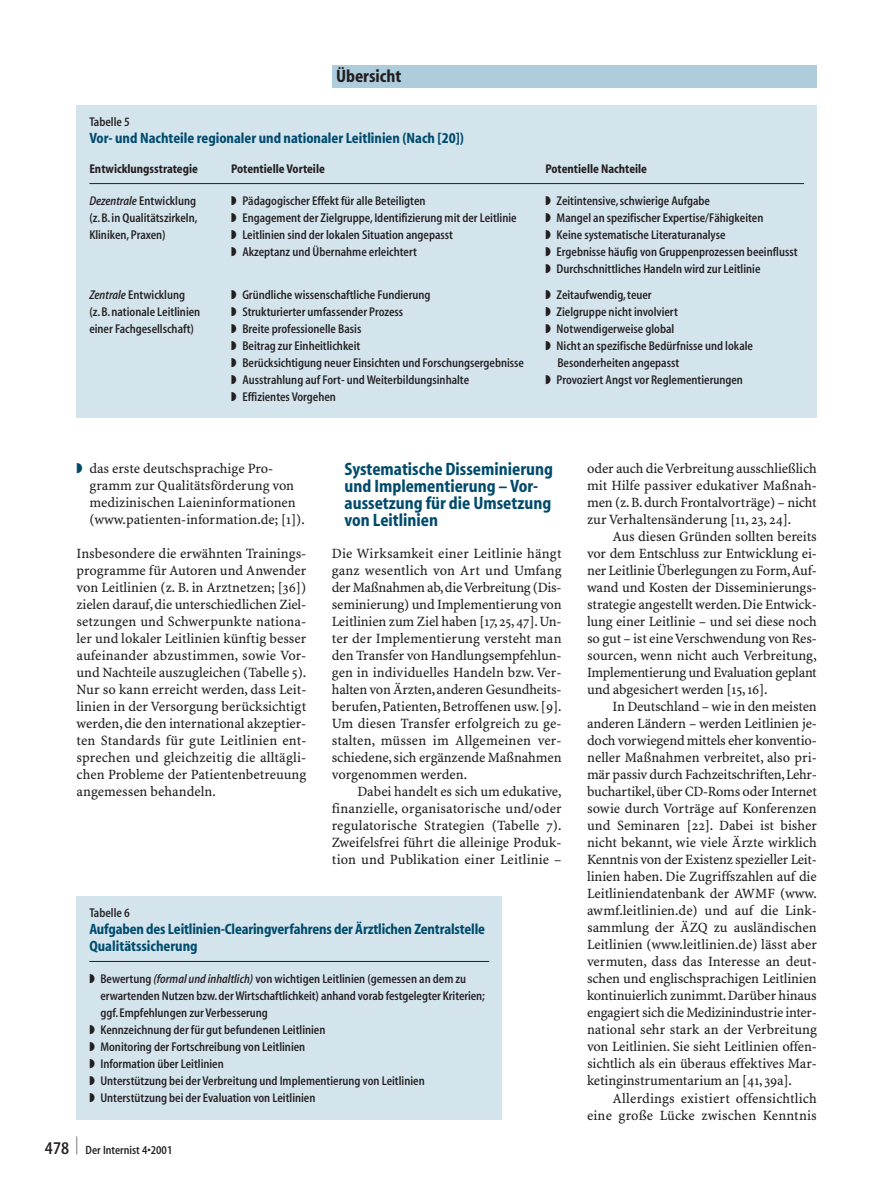
<style>
.page{position:relative;width:893px;height:1178px;background:#fff}
.page>*{position:absolute;margin:0;border:0;box-sizing:border-box;transform-origin:0 0}
.t1{font:700 condensed 18px/17px "S Myriad";color:#004b6c}
.t2{font:700 condensed 18px "S Myriad";color:#231f20}
.t3{font:600 condensed 18px "S Myriad";color:#231f20;scale:.38 1}
.t4{font:700 condensed 15px/17px "S Myriad";letter-spacing:-.005em;color:#004b6c}
.t5{font:14.25px/17px "S Minion Plus";color:#231f20;text-align:justify}
.t6{font:600 condensed 12.75px/17px "S Myriad";color:#231f20}
.t7{font:700 condensed 12.75px "S Myriad";color:#231f20}
.t8{font:600 condensed 12px "S Myriad";color:#231f20}
.s1{font-style:italic}
.s2{color:#004b6c}
.s3{font-size:18px}
</style>
<div class="page">
<div style="left:332px;top:65px;width:484px;height:22px;background:#aecddc"></div>
<div style="left:77px;top:105px;width:739px;height:312px;background:#d3e4ed"></div>
<hr style="left:89px;top:183px;width:715px;height:1px;background:#231f20">
<div style="left:77px;top:895px;width:425px;height:224px;background:#d3e4ed"></div>
<hr style="left:89px;top:961px;width:400px;height:1px;background:#231f20">
<p class="t2" style="left:336px;top:69px;width:67px">Übersicht</p>
<p class="t6" style="left:89px;top:115px;width:42px">Tabelle 5</p>
<p class="t4" style="left:89px;top:131px;width:376px">Vor- und Nachteile regionaler und nationaler Leitlinien (Nach [20])</p>
<p class="t7" style="left:89px;top:164px;width:110px">Entwicklungsstrategie</p>
<p class="t7" style="left:231px;top:164px;width:95px">Potentielle Vorteile</p>
<p class="t7" style="left:545px;top:164px;width:103px">Potentielle Nachteile</p>
<p class="t6" style="left:89px;top:194px;width:108px"><span class="s1">Dezentrale</span> Entwicklung</p>
<p class="t6" style="left:231px;top:194px;width:196px">◗ Pädagogischer Effekt für alle Beteiligten</p>
<p class="t6" style="left:545px;top:194px;width:166px">◗ Zeitintensive, schwierige Aufgabe</p>
<p class="t6" style="left:89px;top:211px;width:110px">(z.B.in Qualitätszirkeln,</p>
<p class="t6" style="left:231px;top:211px;width:287px">◗ Engagement der Zielgruppe, Identifizierung mit der Leitlinie</p>
<p class="t6" style="left:545px;top:211px;width:219px">◗ Mangel an spezifischer Expertise/Fähigkeiten</p>
<p class="t6" style="left:89px;top:228px;width:78px">Kliniken,Praxen)</p>
<p class="t6" style="left:231px;top:228px;width:223px">◗ Leitlinien sind der lokalen Situation angepasst</p>
<p class="t6" style="left:545px;top:228px;width:182px">◗ Keine systematische Literaturanalyse</p>
<p class="t6" style="left:231px;top:245px;width:187px">◗ Akzeptanz und Übernahme erleichtert</p>
<p class="t6" style="left:545px;top:245px;width:254px">◗ Ergebnisse häufig von Gruppenprozessen beeinflusst ◗ Durchschnittliches Handeln wird zur Leitlinie</p>
<p class="t6" style="left:89px;top:288px;width:97px"><span class="s1">Zentrale</span> Entwicklung</p>
<p class="t6" style="left:231px;top:288px;width:201px">◗ Gründliche wissenschaftliche Fundierung</p>
<p class="t6" style="left:545px;top:288px;width:108px">◗ Zeitaufwendig, teuer</p>
<p class="t6" style="left:89px;top:305px;width:112px">(z.B.nationale Leitlinien</p>
<p class="t6" style="left:231px;top:305px;width:173px">◗ Strukturierter umfassender Prozess</p>
<p class="t6" style="left:545px;top:305px;width:134px">◗ Zielgruppe nicht involviert</p>
<p class="t6" style="left:89px;top:322px;width:106px">einer Fachgesellschaft)</p>
<p class="t6" style="left:231px;top:322px;width:132px">◗ Breite professionelle Basis</p>
<p class="t6" style="left:545px;top:322px;width:130px">◗ Notwendigerweise global</p>
<p class="t6" style="left:231px;top:339px;width:131px">◗ Beitrag zur Einheitlichkeit</p>
<p class="t6" style="left:545px;top:339px;width:209px">◗ Nicht an spezifische Bedürfnisse und lokale</p>
<p class="t6" style="left:231px;top:356px;width:294px">◗ Berücksichtigung neuer Einsichten und Forschungsergebnisse</p>
<p class="t6" style="left:557px;top:356px;width:123px">Besonderheiten angepasst</p>
<p class="t6" style="left:231px;top:373px;width:239px">◗ Ausstrahlung auf Fort- und Weiterbildungsinhalte</p>
<p class="t6" style="left:545px;top:373px;width:199px">◗ Provoziert Angst vor Reglementierungen</p>
<p class="t6" style="left:231px;top:390px;width:106px">◗ Effizientes Vorgehen</p>
<p class="t5" style="left:89px;top:461px;width:217px;text-align:left;text-indent:-13px"><span class="s2">◗</span> das erste deutschsprachige Pro&shy;gramm zur Qualitätsförderung von medizinischen Laieninformationen (www.patienten-information.de; [1]).</p>
<p class="t5" style="left:77px;top:546px;width:231px">Insbesondere die erwähnten Trainings&shy;programme für Autoren und Anwender von Leitlinien (z. B. in Arztnetzen; [36]) zielen darauf,die unterschiedlichen Ziel&shy;setzungen und Schwerpunkte nationa&shy;ler und lokaler Leitlinien künftig besser aufeinander abzustimmen, sowie Vor&shy;und Nachteile auszugleichen (Tabelle 5).<br>Nur so kann erreicht werden, dass Leit&shy;linien in der Versorgung berücksichtigt werden, die den international akzeptier&shy;ten Standards für gute Leitlinien ent&shy;sprechen und gleichzeitig die alltägli&shy;chen Probleme der Patientenbetreuung angemessen behandeln.</p>
<p class="t1" style="left:344px;top:462px;width:210px">Systematische Disseminierung und Implementierung – Vor&shy;aussetzung für die Umsetzung von Leitlinien</p>
<p class="t5" style="left:332px;top:546px;width:231px">Die Wirksamkeit einer Leitlinie hängt ganz wesentlich von Art und Umfang der Maßnahmen ab,die Verbreitung (Dis&shy;seminierung) und Implementierung von Leitlinien zum Ziel haben [17,25,47].Un&shy;ter der Implementierung versteht man den Transfer von Handlungsempfehlun&shy;gen in individuelles Handeln bzw. Ver&shy;halten von Ärzten,anderen Gesundheits&shy;berufen, Patienten, Betroffenen usw. [9].<br>Um diesen Transfer erfolgreich zu ge&shy;stalten, müssen im Allgemeinen ver&shy;schiedene,sich ergänzende Maßnahmen vorgenommen werden.</p>
<p class="t5" style="left:332px;top:784px;width:231px;text-indent:26px">Dabei handelt es sich um edukative, finanzielle, organisatorische und/oder regulatorische Strategien (Tabelle 7).<br>Zweifelsfrei führt die alleinige Produk&shy;tion und Publikation einer Leitlinie –</p>
<p class="t6" style="left:89px;top:905px;width:42px">Tabelle 6</p>
<p class="t4" style="left:89px;top:922px;width:397px">Aufgaben des Leitlinien-Clearingverfahrens der Ärztlichen Zentralstelle<br>Qualitätssicherung</p>
<p class="t6" style="left:89px;top:971px;width:378px">◗ Bewertung <span class="s1">(formal und inhaltlich)</span> von wichtigen Leitlinien (gemessen an dem zu</p>
<p class="t6" style="left:100px;top:988px;width:386px">erwartenden Nutzen bzw.der Wirtschaftlichkeit) anhand vorab festgelegter Kriterien;</p>
<p class="t6" style="left:100px;top:1005px;width:169px">ggf.Empfehlungen zur Verbesserung</p>
<p class="t6" style="left:89px;top:1022px;width:238px">◗ Kennzeichnung der für gut befundenen Leitlinien</p>
<p class="t6" style="left:89px;top:1039px;width:217px">◗ Monitoring der Fortschreibung von Leitlinien</p>
<p class="t6" style="left:89px;top:1056px;width:136px">◗ Information über Leitlinien</p>
<p class="t6" style="left:89px;top:1073px;width:337px">◗ Unterstützung bei der Verbreitung und Implementierung von Leitlinien</p>
<p class="t6" style="left:89px;top:1090px;width:228px">◗ Unterstützung bei der Evaluation von Leitlinien</p>
<p class="t3" style="left:76px;top:1136px;width:5px">|</p>
<p class="t8" style="left:45px;top:1144px;width:129px"><span class="s3">478</span> Der Internist 4•2001</p>
<p class="t5" style="left:587px;top:461px;width:231px">oder auch die Verbreitung ausschließlich mit Hilfe passiver edukativer Maßnah&shy;men (z.B.durch Frontalvorträge) – nicht zur Verhaltensänderung [11, 23, 24].</p>
<p class="t5" style="left:587px;top:529px;width:231px;text-indent:26px">Aus diesen Gründen sollten bereits vor dem Entschluss zur Entwicklung ei&shy;ner Leitlinie Überlegungen zu Form,Auf&shy;wand und Kosten der Disseminierungs&shy;strategie angestellt werden.Die Entwick&shy;lung einer Leitlinie – und sei diese noch so gut – ist eine Verschwendung von Res&shy;sourcen, wenn nicht auch Verbreitung, Implementierung und Evaluation geplant und abgesichert werden [15, 16].</p>
<p class="t5" style="left:587px;top:699px;width:231px;text-indent:26px">In Deutschland – wie in den meisten anderen Ländern – werden Leitlinien je&shy;doch vorwiegend mittels eher konventio&shy;neller Maßnahmen verbreitet, also pri&shy;mär passiv durch Fachzeitschriften,Lehr&shy;buchartikel,über CD-Roms oder Internet sowie durch Vorträge auf Konferenzen und Seminaren [22]. Dabei ist bisher nicht bekannt, wie viele Ärzte wirklich Kenntnis von der Existenz spezieller Leit&shy;linien haben. Die Zugriffszahlen auf die Leitliniendatenbank der AWMF (www. awmf.leitlinien.de) und auf die Link&shy;sammlung der ÄZQ zu ausländischen Leitlinien (www.leitlinien.de) lässt aber vermuten, dass das Interesse an deut&shy;schen und englischsprachigen Leitlinien kontinuierlich zunimmt.Darüber hinaus engagiert sich die Medizinindustrie inter&shy;national sehr stark an der Verbreitung von Leitlinien. Sie sieht Leitlinien offen&shy;sichtlich als ein überaus effektives Mar&shy;ketinginstrumentarium an [41, 39a].</p>
<p class="t5" style="left:587px;top:1090px;width:231px;text-align:right">Allerdings existiert offensichtlich eine große Lücke zwischen Kenntnis</p>
</div>
